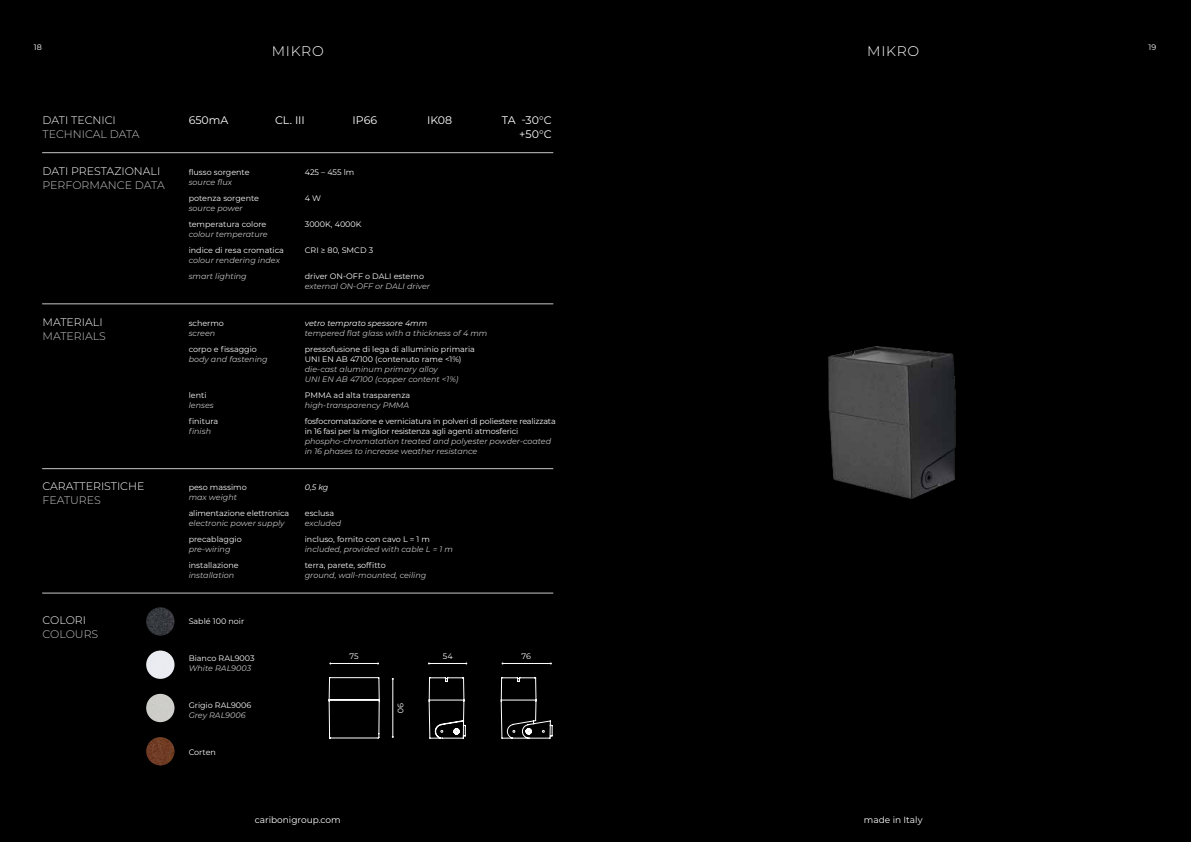
<style>
.page{position:relative;width:1191px;height:842px;background:#fff}
.page>*{position:absolute;margin:0;border:0;box-sizing:border-box;transform-origin:0 0}
.t1{font:300 14px "Montserrat";letter-spacing:.05em;color:#fff}
.t2{font:300 11px "Montserrat";color:#fff}
.t3{font:300 11px "Montserrat";color:#c5c6c6}
.t4{font:11px/14px "Montserrat";color:#fff;text-align:right}
.t5{font:9px "Montserrat";color:#fff}
.t6{font:italic 8px/10px "Montserrat";color:#c5c6c6}
.t7{font:8px/10px "Montserrat";color:#fff}
.t8{font:8px/10px "Montserrat";letter-spacing:-.02em;color:#fff}
.t9{font:italic 8px "Montserrat";color:#fff}
</style>
<div class="page">
<div style="left:0;top:0;width:1191px;height:557px;background:#000"></div>
<div style="left:0;top:513px;width:1191px;height:329px;background:#000"></div>
<hr style="left:42px;top:303px;width:511px;height:1px;background:#c5c6c6">
<hr style="left:42px;top:152px;width:511px;height:1px;background:#c5c6c6">
<hr style="left:42px;top:468px;width:511px;height:1px;background:#c5c6c6">
<hr style="left:42px;top:593px;width:511px;height:1px;background:#c5c6c6">
<img style="left:828px;top:346px;width:128px;height:153px">
<svg style="left:428px;top:677px;width:38px;height:62px"></svg>
<hr style="left:429px;top:663px;width:37px;height:1px;background:#fff">
<svg style="left:500px;top:677px;width:53px;height:62px"></svg>
<hr style="left:502px;top:663px;width:49px;height:1px;background:#fff">
<svg style="left:328px;top:677px;width:52px;height:62px"></svg>
<hr style="left:330px;top:663px;width:48px;height:1px;background:#fff">
<hr style="left:392px;top:679px;width:1px;height:58px;background:#fff">
<img style="left:146px;top:607px;width:28px;height:29px;border-radius:14px">
<img style="left:146px;top:650px;width:28px;height:29px;border-radius:14px">
<img style="left:146px;top:694px;width:28px;height:28px;border-radius:14px">
<img style="left:146px;top:737px;width:28px;height:28px;border-radius:14px">
<p class="t7" style="left:34px;top:42px;width:9px">18</p>
<p class="t7" style="left:1148px;top:42px;width:9px">19</p>
<h1 class="t1" style="left:272px;top:42px;width:53px">MIKRO</h1>
<h1 class="t1" style="left:867px;top:42px;width:53px">MIKRO</h1>
<h2 class="t2" style="left:43px;top:113px;width:75px">DATI TECNICI</h2>
<h2 class="t3" style="left:43px;top:127px;width:99px">TECHNICAL DATA</h2>
<h2 class="t2" style="left:43px;top:164px;width:119px">DATI PRESTAZIONALI</h2>
<h2 class="t3" style="left:43px;top:178px;width:124px">PERFORMANCE DATA</h2>
<h2 class="t2" style="left:43px;top:315px;width:62px">MATERIALI</h2>
<h2 class="t3" style="left:43px;top:329px;width:65px">MATERIALS</h2>
<h2 class="t2" style="left:43px;top:479px;width:103px">CARATTERISTICHE</h2>
<h2 class="t3" style="left:43px;top:493px;width:60px">FEATURES</h2>
<h2 class="t4" style="left:189px;top:113px;width:41px">650mA</h2>
<h2 class="t4" style="left:275px;top:113px;width:31px">CL. III</h2>
<h2 class="t4" style="left:352px;top:113px;width:26px">IP66</h2>
<h2 class="t4" style="left:427px;top:113px;width:27px">IK08</h2>
<h2 class="t4" style="left:502px;top:113px;width:51px">TA -30°C +50°C</h2>
<p class="t7" style="left:189px;top:167px;width:62px">flusso sorgente</p>
<p class="t6" style="left:189px;top:177px;width:45px">source flux</p>
<p class="t7" style="left:189px;top:193px;width:72px">potenza sorgente</p>
<p class="t6" style="left:189px;top:203px;width:56px">source power</p>
<p class="t7" style="left:189px;top:219px;width:79px">temperatura colore</p>
<p class="t6" style="left:189px;top:229px;width:81px">colour temperature</p>
<p class="t7" style="left:189px;top:245px;width:97px">indice di resa cromatica</p>
<p class="t6" style="left:189px;top:252px;width:93px;line-height:16px">colour rendering index smart lighting</p>
<p class="t7" style="left:189px;top:318px;width:37px">schermo</p>
<p class="t6" style="left:189px;top:328px;width:28px">screen</p>
<p class="t7" style="left:189px;top:344px;width:70px">corpo e fissaggio</p>
<p class="t6" style="left:189px;top:354px;width:81px">body and fastening</p>
<p class="t7" style="left:189px;top:390px;width:19px">lenti</p>
<p class="t6" style="left:189px;top:400px;width:27px">lenses</p>
<p class="t7" style="left:189px;top:416px;width:31px">finitura</p>
<p class="t6" style="left:189px;top:426px;width:24px">finish</p>
<p class="t7" style="left:189px;top:482px;width:59px">peso massimo</p>
<p class="t6" style="left:189px;top:492px;width:50px">max weight</p>
<p class="t7" style="left:189px;top:508px;width:102px">alimentazione elettronica</p>
<p class="t6" style="left:189px;top:518px;width:97px">electronic power supply</p>
<p class="t7" style="left:189px;top:534px;width:55px">precablaggio</p>
<p class="t6" style="left:189px;top:544px;width:43px">pre-wiring</p>
<p class="t7" style="left:189px;top:560px;width:51px">installazione</p>
<p class="t6" style="left:189px;top:570px;width:47px">installation</p>
<p class="t7" style="left:305px;top:167px;width:51px">425 – 455 lm</p>
<p class="t7" style="left:305px;top:193px;width:18px">4 W</p>
<p class="t7" style="left:305px;top:219px;width:58px">3000K, 4000K</p>
<p class="t7" style="left:305px;top:245px;width:70px">CRI ≥ 80, SMCD 3</p>
<p class="t7" style="left:305px;top:271px;width:121px">driver ON-OFF o DALI esterno</p>
<p class="t6" style="left:305px;top:281px;width:127px">external ON-OFF or DALI driver</p>
<p class="t9" style="left:305px;top:318px;width:124px">vetro temprato spessore 4mm</p>
<p class="t6" style="left:305px;top:328px;width:184px">tempered flat glass with a thickness of 4 mm</p>
<p class="t7" style="left:305px;top:344px;width:172px">pressofusione di lega di alluminio primaria<br>UNI EN AB 47100 (contenuto rame &lt;1%)</p>
<p class="t6" style="left:305px;top:364px;width:155px">die-cast aluminum primary alloy<br>UNI EN AB 47100 (copper content &lt;1%)</p>
<p class="t7" style="left:305px;top:390px;width:107px">PMMA ad alta trasparenza</p>
<p class="t6" style="left:305px;top:400px;width:106px">high-transparency PMMA</p>
<p class="t8" style="left:305px;top:416px;width:252px">fosfocromatazione e verniciatura in polveri di poliestere realizzata in 16 fasi per la miglior resistenza agli agenti atmosferici</p>
<p class="t6" style="left:305px;top:436px;width:248px">phospho-chromatation treated and polyester powder-coated in 16 phases to increase weather resistance</p>
<p class="t9" style="left:305px;top:482px;width:25px">0,5 kg</p>
<p class="t7" style="left:305px;top:508px;width:31px">esclusa</p>
<p class="t6" style="left:305px;top:518px;width:38px">excluded</p>
<p class="t7" style="left:305px;top:534px;width:127px">incluso, fornito con cavo L = 1 m</p>
<p class="t6" style="left:305px;top:544px;width:149px">included, provided with cable L = 1 m</p>
<p class="t7" style="left:305px;top:560px;width:82px">terra, parete, soffitto</p>
<p class="t6" style="left:305px;top:570px;width:123px">ground, wall-mounted, ceiling</p>
<h2 class="t2" style="left:43px;top:612px;width:45px">COLORI</h2>
<h2 class="t3" style="left:43px;top:626px;width:57px">COLOURS</h2>
<p class="t7" style="left:189px;top:616px;width:57px">Sablé 100 noir</p>
<p class="t7" style="left:189px;top:653px;width:67px">Bianco RAL9003</p>
<p class="t6" style="left:189px;top:663px;width:64px">White RAL9003</p>
<p class="t7" style="left:189px;top:700px;width:64px">Grigio RAL9006</p>
<p class="t6" style="left:189px;top:710px;width:58px">Grey RAL9006</p>
<p class="t7" style="left:189px;top:747px;width:29px">Corten</p>
<p class="t7" style="left:350px;top:651px;width:11px">75</p>
<p class="t7" style="left:443px;top:651px;width:11px">54</p>
<p class="t7" style="left:521px;top:651px;width:11px">76</p>
<p class="t7" style="left:406px;top:703px;width:12px;rotate:90deg">90</p>
<p class="t5" style="left:255px;top:814px;width:87px">caribonigroup.com</p>
<p class="t5" style="left:864px;top:814px;width:60px">made in Italy</p>
</div>
